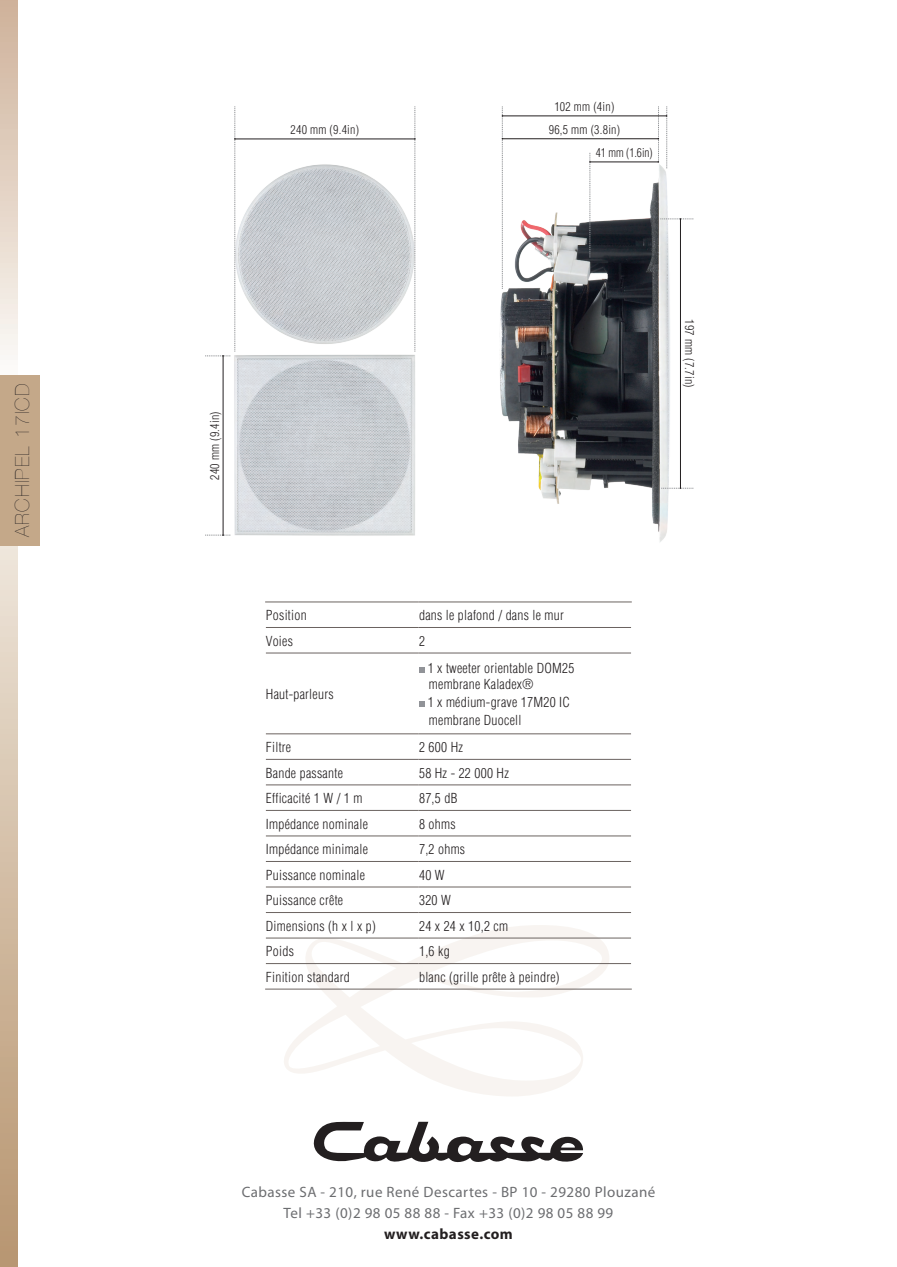
<style>
.page{position:relative;width:897px;height:1267px;background:#fff}
.page>*{position:absolute;margin:0;border:0;box-sizing:border-box;transform-origin:0 0}
.t1{font:200 19.5px "Helvetica Neue";letter-spacing:.06em;color:#231f20}
.t2{font:15px/21px "Myriad Pro";letter-spacing:.03em;color:#6c6d70;text-align:center}
.t3{font:700 15px "Myriad Pro";letter-spacing:.03em;color:#231f20}
.t4{font:300 condensed 13.5px/16.5px "Helvetica";letter-spacing:.02em;color:#231f20}
.t5{font:300 condensed 12px/23.1px "Helvetica";letter-spacing:.02em;color:#231f20}
</style>
<div class="page">
<svg style="left:0;top:0;width:18px;height:1266px;background:#d8c4af"></svg>
<svg style="left:282px;top:925px;width:327px;height:171px"></svg>
<svg style="left:314px;top:1121px;width:269px;height:40px"></svg>
<hr style="left:418px;top:601px;width:213px;height:1px;background:#6b6360">
<hr style="left:266px;top:627px;width:152px;height:1px;background:#6b6360">
<hr style="left:418px;top:627px;width:213px;height:1px;background:#6b6360">
<hr style="left:266px;top:652px;width:152px;height:1px;background:#6b6360">
<hr style="left:418px;top:652px;width:213px;height:1px;background:#6b6360">
<hr style="left:266px;top:733px;width:152px;height:1px;background:#6b6360">
<hr style="left:418px;top:733px;width:213px;height:1px;background:#6b6360">
<hr style="left:266px;top:759px;width:152px;height:1px;background:#6b6360">
<hr style="left:418px;top:759px;width:213px;height:1px;background:#6b6360">
<hr style="left:266px;top:784px;width:152px;height:1px;background:#6b6360">
<hr style="left:418px;top:784px;width:213px;height:1px;background:#6b6360">
<hr style="left:266px;top:810px;width:152px;height:1px;background:#6b6360">
<hr style="left:418px;top:810px;width:213px;height:1px;background:#6b6360">
<hr style="left:266px;top:835px;width:152px;height:1px;background:#6b6360">
<hr style="left:418px;top:835px;width:213px;height:1px;background:#6b6360">
<hr style="left:266px;top:861px;width:152px;height:1px;background:#6b6360">
<hr style="left:418px;top:861px;width:213px;height:1px;background:#6b6360">
<hr style="left:266px;top:886px;width:152px;height:1px;background:#6b6360">
<hr style="left:418px;top:886px;width:213px;height:1px;background:#6b6360">
<hr style="left:266px;top:912px;width:152px;height:1px;background:#6b6360">
<hr style="left:418px;top:912px;width:213px;height:1px;background:#6b6360">
<hr style="left:266px;top:937px;width:152px;height:1px;background:#6b6360">
<hr style="left:418px;top:937px;width:213px;height:1px;background:#6b6360">
<hr style="left:266px;top:963px;width:152px;height:1px;background:#6b6360">
<hr style="left:418px;top:963px;width:213px;height:1px;background:#6b6360">
<hr style="left:265px;top:988px;width:153px;height:1px;background:#6b6360">
<hr style="left:418px;top:988px;width:213px;height:1px;background:#6b6360">
<svg style="left:419px;top:667px;width:5px;height:5px"></svg>
<svg style="left:419px;top:702px;width:5px;height:5px"></svg>
<div style="left:0;top:376px;width:40px;height:170px;background:#c4a889"></div>
<img style="left:500px;top:135px;width:194px;height:407px">
<img style="left:235px;top:106px;width:181px;height:164px">
<img style="left:205px;top:270px;width:251px;height:333px">
<hr style="left:502px;top:116px;width:164px;height:1px;background:#231f20">
<svg style="left:665px;top:106px;width:2px;height:62px"></svg>
<hr style="left:235px;top:139px;width:180px;height:1px;background:#231f20">
<svg style="left:414px;top:106px;width:1px;height:245px"></svg>
<hr style="left:680px;top:219px;width:1px;height:269px;background:#231f20">
<svg style="left:660px;top:218px;width:33px;height:2px"></svg>
<svg style="left:661px;top:487px;width:32px;height:2px"></svg>
<hr style="left:223px;top:356px;width:1px;height:179px;background:#231f20">
<svg style="left:205px;top:106px;width:30px;height:250px"></svg>
<svg style="left:205px;top:534px;width:25px;height:2px"></svg>
<hr style="left:502px;top:138px;width:156px;height:1px;background:#231f20">
<svg style="left:501px;top:106px;width:2px;height:183px"></svg>
<hr style="left:590px;top:162px;width:68px;height:1px;background:#231f20">
<svg style="left:589px;top:153px;width:1px;height:104px"></svg>
<svg style="left:657px;top:106px;width:2px;height:57px"></svg>
<h1 class="t1" style="left:11px;top:537px;width:155px;rotate:-90deg">ARCHIPEL 17ICD</h1>
<p class="t5" style="left:554px;top:95px;width:61px">102 mm (4in)</p>
<p class="t5" style="left:290px;top:118px;width:70px">240 mm (9.4in)</p>
<p class="t5" style="left:595px;top:118px;width:58px;text-indent:-47px">96,5 mm (3.8in)<br>41 mm (1.6in)</p>
<p class="t5" style="left:203px;top:480px;width:70px;rotate:-90deg">240 mm (9.4in)</p>
<p class="t4" style="left:266px;top:607px;width:42px">Position</p>
<p class="t4" style="left:419px;top:607px;width:146px">dans le plafond / dans le mur</p>
<p class="t4" style="left:266px;top:632px;width:29px">Voies</p>
<p class="t4" style="left:419px;top:632px;width:7px">2</p>
<p class="t4" style="left:266px;top:685px;width:69px">Haut-parleurs</p>
<p class="t4" style="left:427px;top:659px;width:148px">1 x tweeter orientable DOM25 membrane Kaladex®</p>
<p class="t4" style="left:427px;top:693px;width:144px;line-height:18px">1 x médium-grave 17M20 IC membrane Duocell</p>
<p class="t4" style="left:266px;top:738px;width:27px">Filtre</p>
<p class="t4" style="left:419px;top:738px;width:45px">2 600 Hz</p>
<p class="t4" style="left:266px;top:764px;width:78px">Bande passante</p>
<p class="t4" style="left:419px;top:764px;width:91px">58 Hz - 22 000 Hz</p>
<p class="t4" style="left:266px;top:789px;width:98px">Efficacité 1 W / 1 m</p>
<p class="t4" style="left:419px;top:789px;width:40px">87,5 dB</p>
<p class="t4" style="left:266px;top:815px;width:104px">Impédance nominale</p>
<p class="t4" style="left:419px;top:815px;width:38px">8 ohms</p>
<p class="t4" style="left:266px;top:840px;width:104px">Impédance minimale</p>
<p class="t4" style="left:419px;top:840px;width:48px">7,2 ohms</p>
<p class="t4" style="left:266px;top:866px;width:101px">Puissance nominale</p>
<p class="t4" style="left:419px;top:866px;width:27px">40 W</p>
<p class="t4" style="left:266px;top:891px;width:79px">Puissance crête</p>
<p class="t4" style="left:419px;top:891px;width:33px">320 W</p>
<p class="t4" style="left:266px;top:917px;width:111px">Dimensions (h x l x p)</p>
<p class="t4" style="left:419px;top:917px;width:91px">24 x 24 x 10,2 cm</p>
<p class="t4" style="left:266px;top:942px;width:30px">Poids</p>
<p class="t4" style="left:419px;top:942px;width:32px">1,6 kg</p>
<p class="t4" style="left:266px;top:968px;width:85px">Finition standard</p>
<p class="t4" style="left:419px;top:968px;width:142px">blanc (grille prête à peindre)</p>
<p class="t5" style="left:701px;top:319px;width:70px;rotate:90deg">197 mm (7.7in)</p>
<p class="t2" style="left:242px;top:1180px;width:415px">Cabasse SA - 210, rue René Descartes - BP 10 - 29280 Plouzané<br>Tel +33 (0)2 98 05 88 88 - Fax +33 (0)2 98 05 88 99</p>
<p class="t3" style="left:384px;top:1223px;width:130px">www.cabasse.com</p>
</div>
